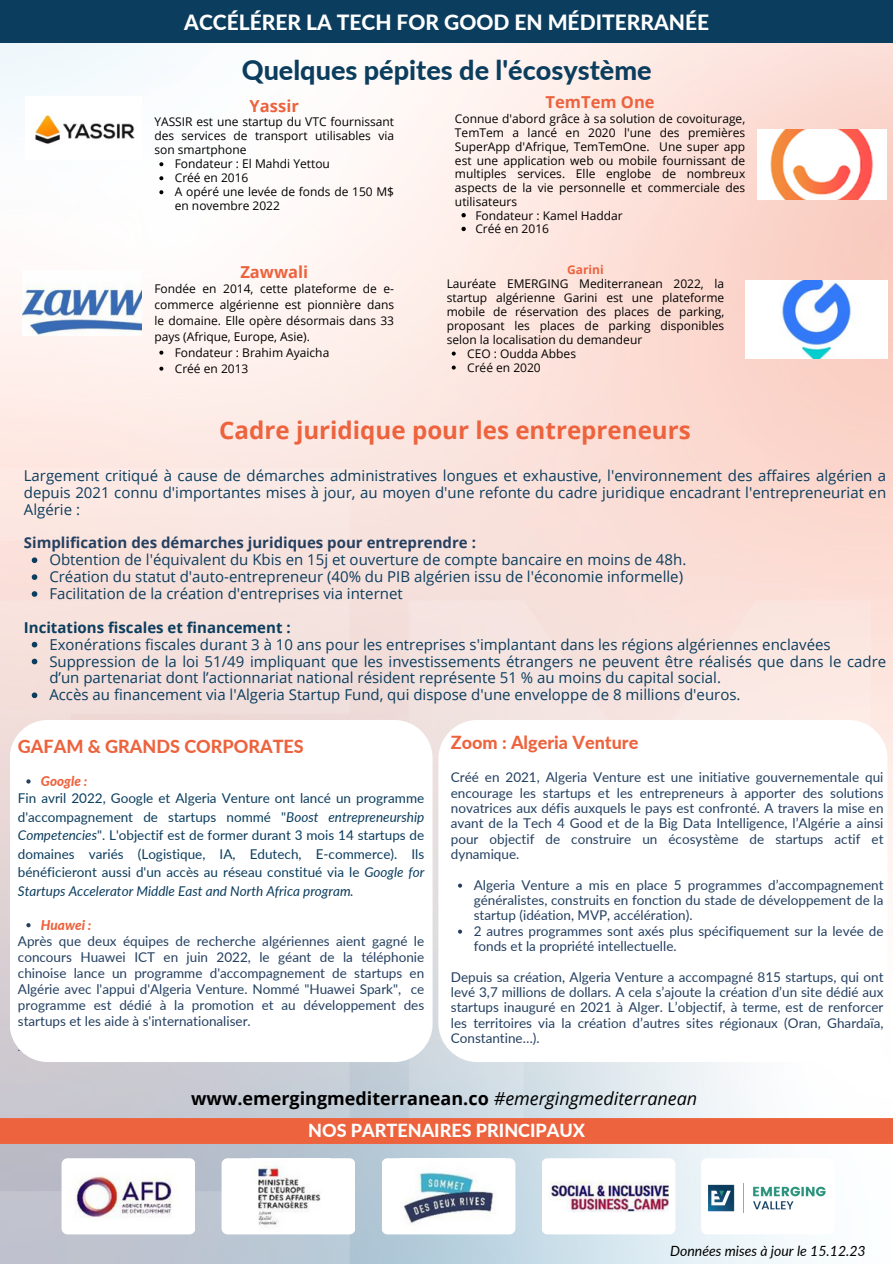
<style>
.page{position:relative;width:893px;height:1264px;background:#fff}
.page>*{position:absolute;margin:0;border:0;box-sizing:border-box;transform-origin:0 0}
.t1{font:800 27px "Lato";color:#0b3d5e}
.t2{font:700 24.15px "Open Sans";color:#ed633e}
.t3{font:800 21px "Lato";color:#fff}
.t4{font:18px/21.3px "Lato";color:#244061}
.t5{font:700 18px "Open Sans";color:#000}
.t6{font:800 18px "Lato";color:#ed633e}
.t7{font:800 18px "Lato";color:#fff}
.t8{font:700 16.5px "Open Sans";color:#ed623e}
.t9{font:15px/16.8px "Open Sans";color:#0b3d5e;text-align:justify}
.t10{font:700 15px "Open Sans";color:#244061}
.t11{font:700 15px "Open Sans";color:#0b3d5e}
.t12{font:italic 14.1px "Lato";color:#000}
.t13{font:13.5px/15.3px "Lato";color:#244061;text-align:justify}
.t14{font:13.5px/18.6px "Lato";color:#0b3d5e;text-align:justify}
.t15{font:italic 800 13.5px "Lato";color:#ed633e}
.t16{font:12px/14px "Open Sans";color:#000;text-align:justify}
.t17{font:700 12px "Open Sans";color:#ed623e}
.t18{font:10.2px "Lato";color:#244061}
.s1{font-style:italic}
.s2{font-weight:400;font-style:italic}
</style>
<div class="page">
<img style="left:0;top:42px;width:892px;height:1102px">
<img style="left:0;top:469px;width:870px;height:794px">
<div style="left:0;top:0;width:892px;height:42px;background:#0b3d5e"></div>
<div style="left:62px;top:1158px;width:133px;height:76px;background:#fff;border-radius:6px"></div>
<div style="left:221px;top:1158px;width:134px;height:76px;background:#fff;border-radius:6px"></div>
<div style="left:381px;top:1158px;width:134px;height:76px;background:#fff;border-radius:6px"></div>
<div style="left:541px;top:1158px;width:134px;height:76px;background:#fff;border-radius:6px"></div>
<div style="left:701px;top:1158px;width:133px;height:76px;background:#fff;border-radius:6px"></div>
<div style="left:0;top:1118px;width:892px;height:25px;background:#ed633e"></div>
<img style="left:74px;top:1175px;width:103px;height:43px">
<img style="left:253px;top:1163px;width:68px;height:64px">
<img style="left:404px;top:1172px;width:90px;height:52px">
<img style="left:550px;top:1180px;width:118px;height:31px">
<img style="left:708px;top:1183px;width:118px;height:29px">
<img style="left:25px;top:96px;width:117px;height:64px">
<img style="left:745px;top:280px;width:142px;height:78px">
<div style="left:10px;top:720px;width:422px;height:342px;background:#fff;border-radius:38px"></div>
<div style="left:438px;top:720px;width:449px;height:342px;background:#fff;border-radius:39px"></div>
<img style="left:757px;top:129px;width:129px;height:70px">
<img style="left:23px;top:270px;width:119px;height:65px">
<svg style="left:159px;top:162px;width:4px;height:4px"></svg>
<svg style="left:159px;top:176px;width:4px;height:4px"></svg>
<svg style="left:159px;top:190px;width:4px;height:4px"></svg>
<svg style="left:26px;top:779px;width:5px;height:4px"></svg>
<svg style="left:26px;top:923px;width:5px;height:4px"></svg>
<svg style="left:458px;top:883px;width:4px;height:4px"></svg>
<svg style="left:458px;top:929px;width:4px;height:4px"></svg>
<svg style="left:461px;top:213px;width:5px;height:4px"></svg>
<svg style="left:461px;top:227px;width:5px;height:4px"></svg>
<svg style="left:159px;top:351px;width:4px;height:4px"></svg>
<svg style="left:159px;top:367px;width:4px;height:4px"></svg>
<svg style="left:451px;top:351px;width:4px;height:4px"></svg>
<svg style="left:451px;top:365px;width:4px;height:4px"></svg>
<svg style="left:32px;top:557px;width:5px;height:6px"></svg>
<svg style="left:32px;top:574px;width:5px;height:6px"></svg>
<svg style="left:32px;top:591px;width:5px;height:6px"></svg>
<svg style="left:32px;top:642px;width:5px;height:5px"></svg>
<svg style="left:32px;top:658px;width:5px;height:6px"></svg>
<svg style="left:32px;top:692px;width:5px;height:6px"></svg>
<p class="t3" style="left:184px;top:9px;width:526px">ACCÉLÉRER LA TECH FOR GOOD EN MÉDITERRANÉE</p>
<p class="t1" style="left:242px;top:53px;width:411px">Quelques pépites de l'écosystème</p>
<p class="t8" style="left:250px;top:95px;width:51px">Yassir</p>
<p class="t16" style="left:154px;top:115px;width:241px">YASSIR est une startup du VTC fournissant des services de transport utilisables via son smartphone</p>
<p class="t16" style="left:175px;top:157px;width:157px">Fondateur : El Mahdi Yettou</p>
<p class="t16" style="left:175px;top:171px;width:75px">Créé en 2016</p>
<p class="t16" style="left:175px;top:185px;width:221px">A opéré une levée de fonds de 150 M$ en novembre 2022</p>
<p class="t8" style="left:545px;top:91px;width:110px">TemTem One</p>
<p class="t16" style="left:455px;top:112px;width:292px">Connue d'abord grâce à sa solution de covoiturage, TemTem a lancé en 2020 l'une des premières SuperApp d'Afrique, TemTemOne. Une super app est une application web ou mobile fournissant de multiples services. Elle englobe de nombreux aspects de la vie personnelle et commerciale des utilisateurs</p>
<p class="t16" style="left:475px;top:208px;width:149px">Fondateur : Kamel Haddar</p>
<p class="t16" style="left:475px;top:222px;width:75px">Créé en 2016</p>
<p class="t8" style="left:240px;top:260px;width:69px">Zawwali</p>
<p class="t16" style="left:154px;top:280px;width:241px;line-height:16px">Fondée en 2014, cette plateforme de e&shy;commerce algérienne est pionnière dans le domaine. Elle opère désormais dans 33 pays (Afrique, Europe, Asie).</p>
<p class="t16" style="left:175px;top:345px;width:156px">Fondateur : Brahim Ayaicha</p>
<p class="t16" style="left:175px;top:361px;width:75px">Créé en 2013</p>
<p class="t17" style="left:567px;top:261px;width:38px">Garini</p>
<p class="t16" style="left:446px;top:276px;width:279px">Lauréate EMERGING Mediterranean 2022, la startup algérienne Garini est une plateforme mobile de réservation des places de parking, proposant les places de parking disponibles selon la localisation du demandeur</p>
<p class="t16" style="left:467px;top:346px;width:110px">CEO : Oudda Abbes</p>
<p class="t16" style="left:467px;top:360px;width:75px">Créé en 2020</p>
<p class="t2" style="left:219px;top:413px;width:473px">Cadre juridique pour les entrepreneurs</p>
<p class="t9" style="left:24px;top:466px;width:863px">Largement critiqué à cause de démarches administratives longues et exhaustive, l'environnement des affaires algérien a depuis 2021 connu d'importantes mises à jour, au moyen d'une refonte du cadre juridique encadrant l'entrepreneuriat en Algérie :</p>
<p class="t10" style="left:24px;top:532px;width:453px">Simplification des démarches juridiques pour entreprendre :</p>
<p class="t9" style="left:49px;top:551px;width:638px">Obtention de l'équivalent du Kbis en 15j et ouverture de compte bancaire en moins de 48h.</p>
<p class="t9" style="left:49px;top:568px;width:635px">Création du statut d'auto-entrepreneur (40% du PIB algérien issu de l'économie informelle)</p>
<p class="t9" style="left:49px;top:585px;width:355px">Facilitation de la création d'entreprises via internet</p>
<p class="t11" style="left:24px;top:617px;width:268px">Incitations fiscales et financement :</p>
<p class="t9" style="left:49px;top:635px;width:782px">Exonérations fiscales durant 3 à 10 ans pour les entreprises s'implantant dans les régions algériennes enclavées</p>
<p class="t9" style="left:49px;top:652px;width:838px">Suppression de la loi 51/49 impliquant que les investissements étrangers ne peuvent être réalisés que dans le cadre d’un partenariat dont l’actionnariat national résident représente 51 % au moins du capital social.</p>
<p class="t9" style="left:49px;top:686px;width:692px">Accès au financement via l'Algeria Startup Fund, qui dispose d'une enveloppe de 8 millions d'euros.</p>
<p class="t6" style="left:18px;top:735px;width:287px">GAFAM &amp; GRANDS CORPORATES</p>
<p class="t15" style="left:41px;top:772px;width:48px">Google :</p>
<p class="t14" style="left:18px;top:788px;width:408px">Fin avril 2022, Google et Algeria Venture ont lancé un programme d'accompagnement de startups nommé "<span class="s1">Boost entrepreneurship Competencies</span>". L'objectif est de former durant 3 mois 14 startups de domaines variés (Logistique, IA, Edutech, E-commerce). Ils bénéficieront aussi d'un accès au réseau constitué via le <span class="s1">Google for Startups Accelerator Middle East and North Africa program.</span></p>
<p class="t15" style="left:41px;top:916px;width:52px">Huawei :</p>
<p class="t13" style="left:18px;top:932px;width:408px;line-height:16px">Après que deux équipes de recherche algériennes aient gagné le concours Huawei ICT en juin 2022, le géant de la téléphonie chinoise lance un programme d'accompagnement de startups en Algérie avec l'appui d'Algeria Venture. Nommé "Huawei Spark", ce programme est dédié à la promotion et au développement des startups et les aide à s'internationaliser.</p>
<p class="t18" style="left:18px;top:1040px;width:4px">.</p>
<p class="t4" style="left:24px;top:814px;width:372px">Décrire ici les programmes / partenariats lancés par les GAFAM / BATX si existants</p>
<p class="t4" style="left:24px;top:878px;width:217px">Ou autre grand programme</p>
<p class="t4" style="left:24px;top:921px;width:295px">Type Programme d'accompagnement</p>
<p class="t4" style="left:24px;top:942px;width:200px">Fonds ou Fonds de fonds</p>
<p class="t4" style="left:24px;top:964px;width:83px">Formation</p>
<p class="t6" style="left:451px;top:731px;width:189px">Zoom : Algeria Venture</p>
<p class="t13" style="left:451px;top:769px;width:434px">Créé en 2021, Algeria Venture est une initiative gouvernementale qui encourage les startups et les entrepreneurs à apporter des solutions novatrices aux défis auxquels le pays est confronté. A travers la mise en avant de la Tech 4 Good et de la Big Data Intelligence, l’Algérie a ainsi pour objectif de construire un écosystème de startups actif et dynamique.</p>
<p class="t13" style="left:474px;top:876px;width:411px">Algeria Venture a mis en place 5 programmes d’accompagnement généralistes, construits en fonction du stade de développement de la startup (idéation, MVP, accélération).</p>
<p class="t13" style="left:474px;top:922px;width:411px">2 autres programmes sont axés plus spécifiquement sur la levée de fonds et la propriété intellectuelle.</p>
<p class="t13" style="left:451px;top:968px;width:434px">Depuis sa création, Algeria Venture a accompagné 815 startups, qui ont levé 3,7 millions de dollars. A cela s’ajoute la création d’un site dédié aux startups inauguré en 2021 à Alger. L’objectif, à terme, est de renforcer les territoires via la création d’autres sites régionaux (Oran, Ghardaïa, Constantine…).</p>
<p class="t5" style="left:191px;top:1086px;width:507px">www.emergingmediterranean.co <span class="s2">#emergingmediterranean</span></p>
<p class="t7" style="left:308px;top:1118px;width:278px">NOS PARTENAIRES PRINCIPAUX</p>
<p class="t12" style="left:670px;top:1242px;width:197px">Données mises à jour le 15.12.23</p>
</div>
